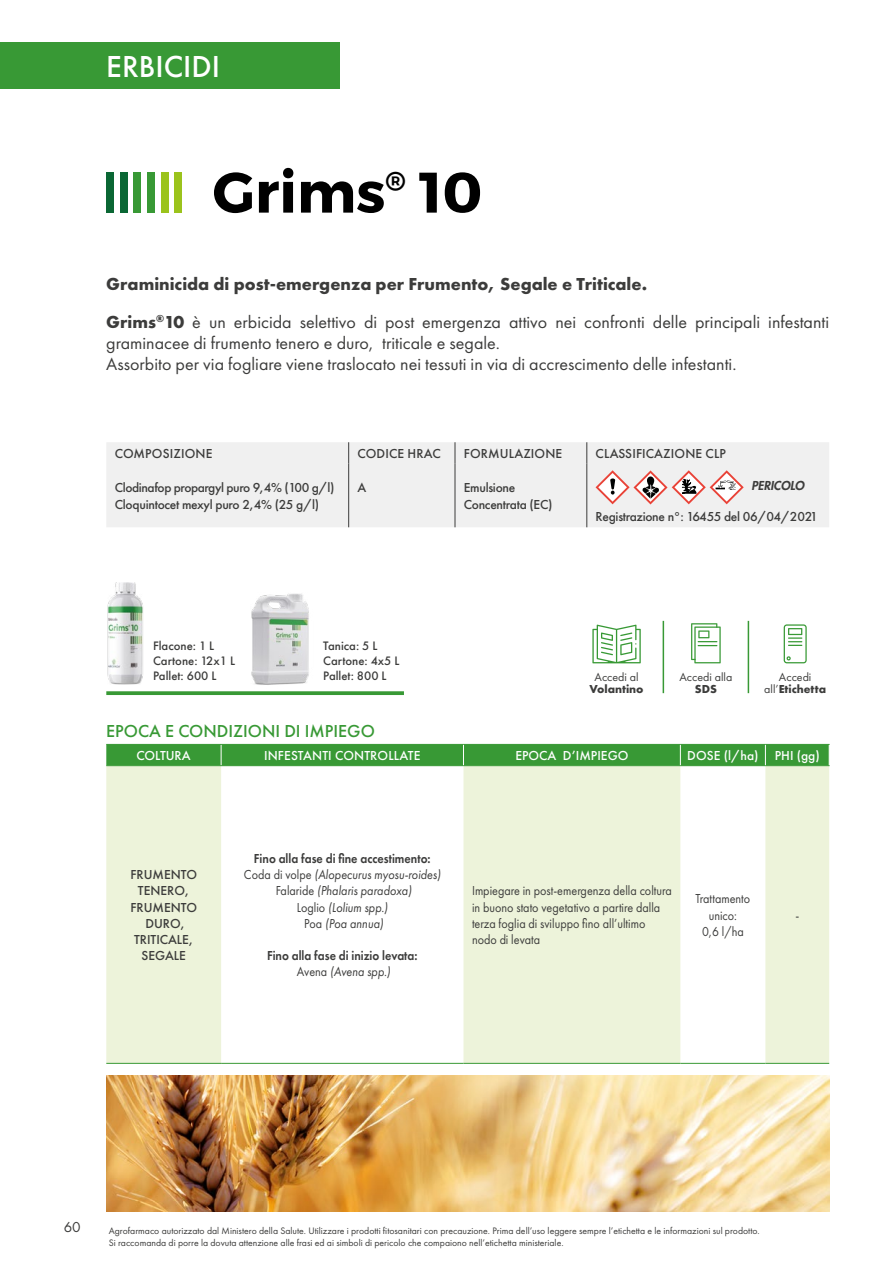
<style>
.page{position:relative;width:893px;height:1263px;background:#fff}
.page>*{position:absolute;margin:0;border:0;box-sizing:border-box;transform-origin:0 0}
.t1{font:700 57px "Montserrat";color:#000}
.t2{font:500 31.5px "Futura PT";color:#fff}
.t3{font:18px/38px "Futura PT";color:#3c3c3b}
.t4{font:500 18px "Futura PT";color:#389935}
.t5{font:15px "Futura PT";color:#3c3c3b}
.t6{font:13.5px/16.2px "Futura PT";color:#3c3c3b;scale:.9 1}
.t7{font:500 13.5px/16.2px "Futura PT";letter-spacing:-.02em;color:#3c3c3b}
.t8{font:italic 13.5px/16.2px "Futura PT";color:#3c3c3b;text-align:center;scale:.9 1}
.t9{font:500 13.5px "Futura PT";color:#fff}
.t10{font:500 13.5px "Futura PT";letter-spacing:.01em;color:#3c3c3b}
.t11{font:500 13.5px/16.2px "Futura PT";color:#3c3c3b;text-align:center}
.t12{font:600 13.5px/16.2px "Futura PT";color:#3c3c3b;text-align:center;scale:.9 1}
.t13{font:500 12.75px/15.3px "Futura PT";color:#3c3c3b}
.t14{font:12px/12px "Futura PT";color:#3c3c3b;text-align:center}
.t15{font:700 12px "Futura PT";color:#3c3c3b}
.t16{font:italic 800 12px "Futura Std";color:#3c3c3b}
.t17{font:9.75px/11.4px "Futura PT";color:#3c3c3b}
.s1{font-weight:700}
.s2{font-weight:600;font-style:normal}
.s3{font-style:normal}
.s4{font-weight:400}
.s5{font-weight:400;font-style:italic}
</style>
<div class="page">
<div style="left:0;top:43px;width:340px;height:46px;background:#389935"></div>
<div style="left:106px;top:172px;width:8px;height:41px;background:#0a6734"></div>
<div style="left:120px;top:172px;width:7px;height:41px;background:#0a6734"></div>
<div style="left:134px;top:172px;width:7px;height:41px;background:#389935"></div>
<div style="left:147px;top:172px;width:7px;height:41px;background:#389935"></div>
<div style="left:161px;top:172px;width:7px;height:41px;background:#9bc31c"></div>
<div style="left:175px;top:172px;width:7px;height:41px;background:#9bc31c"></div>
<div style="left:106px;top:442px;width:723px;height:85px;background:#f0f0f0"></div>
<svg style="left:348px;top:442px;width:1px;height:21px"></svg>
<svg style="left:455px;top:442px;width:1px;height:21px"></svg>
<svg style="left:587px;top:442px;width:1px;height:21px"></svg>
<hr style="left:348px;top:463px;width:1px;height:64px;background:#3c3c3b">
<hr style="left:455px;top:463px;width:1px;height:64px;background:#3c3c3b">
<hr style="left:587px;top:463px;width:1px;height:64px;background:#3c3c3b">
<svg style="left:596px;top:470px;width:148px;height:34px"></svg>
<img style="left:106px;top:1076px;width:723px;height:136px">
<svg style="left:106px;top:766px;width:723px;height:297px;fill:#edf3da"></svg>
<div style="left:106px;top:745px;width:724px;height:20px;background:#389935"></div>
<hr style="left:106px;top:744px;width:115px;height:1px;background:#389935">
<hr style="left:221px;top:744px;width:242px;height:1px;background:#389935">
<hr style="left:463px;top:744px;width:217px;height:1px;background:#389935">
<hr style="left:680px;top:744px;width:85px;height:1px;background:#389935">
<hr style="left:765px;top:744px;width:65px;height:1px;background:#389935">
<hr style="left:106px;top:765px;width:115px;height:1px;background:#389935">
<hr style="left:106px;top:1063px;width:115px;height:1px;background:#389935">
<hr style="left:221px;top:765px;width:242px;height:1px;background:#389935">
<hr style="left:221px;top:1063px;width:242px;height:1px;background:#389935">
<hr style="left:463px;top:765px;width:217px;height:1px;background:#389935">
<hr style="left:463px;top:1063px;width:217px;height:1px;background:#389935">
<hr style="left:680px;top:765px;width:85px;height:1px;background:#389935">
<hr style="left:680px;top:1063px;width:85px;height:1px;background:#389935">
<hr style="left:765px;top:765px;width:65px;height:1px;background:#389935">
<hr style="left:765px;top:1063px;width:64px;height:1px;background:#389935">
<svg style="left:106px;top:691px;width:298px;height:4px"></svg>
<img style="left:107px;top:582px;width:36px;height:103px">
<img style="left:251px;top:593px;width:58px;height:92px">
<hr style="left:748px;top:621px;width:1px;height:72px;background:#389935">
<hr style="left:663px;top:621px;width:1px;height:72px;background:#389935">
<svg style="left:784px;top:624px;width:23px;height:39px"></svg>
<svg style="left:691px;top:623px;width:30px;height:40px"></svg>
<svg style="left:592px;top:625px;width:49px;height:38px"></svg>
<h2 class="t2" style="left:106px;top:48px;width:115px">ERBICIDI</h2>
<h1 class="t1" style="left:213px;top:157px;width:271px">Grims<sup>®</sup> 10</h1>
<p class="t3" style="left:106px;top:265px;width:724px"><span class="s1">Graminicida di post-emergenza per Frumento, Segale e Triticale.<br>Grims</span><sup>®</sup><span class="s1">10</span> è un erbicida selettivo di post emergenza attivo nei confronti delle principali infestanti</p>
<p class="t3" style="left:106px;top:333px;width:632px;line-height:21px">graminacee di frumento tenero e duro, triticale e segale.<br>Assorbito per via fogliare viene traslocato nei tessuti in via di accrescimento delle infestanti.</p>
<p class="t10" style="left:115px;top:445px;width:99px">COMPOSIZIONE</p>
<p class="t10" style="left:357px;top:445px;width:85px">CODICE HRAC</p>
<p class="t10" style="left:464px;top:445px;width:100px">FORMULAZIONE</p>
<p class="t10" style="left:596px;top:445px;width:132px">CLASSIFICAZIONE CLP</p>
<p class="t7" style="left:115px;top:480px;width:221px">Clodinafop propargyl puro 9,4% (100 g/l)<br>Cloquintocet mexyl puro 2,4% (25 g/l)</p>
<p class="t7" style="left:357px;top:480px;width:10px">A</p>
<p class="t7" style="left:464px;top:480px;width:90px">Emulsione<br>Concentrata (EC)</p>
<p class="t16" style="left:752px;top:478px;width:54px">PERICOLO</p>
<p class="t7" style="left:596px;top:508px;width:224px">Registrazione n°: 16455 del 06/04/2021</p>
<p class="t13" style="left:153px;top:638px;width:83px">Flacone: 1 L<br>Cartone: 12x1 L<br>Pallet: 600 L</p>
<p class="t13" style="left:323px;top:638px;width:78px">Tanica: 5 L<br>Cartone: 4x5 L<br>Pallet: 800 L</p>
<p class="t14" style="left:595px;top:671px;width:46px">Accedi al</p>
<p class="t15" style="left:590px;top:681px;width:56px">Volantino</p>
<p class="t14" style="left:679px;top:671px;width:54px">Accedi alla</p>
<p class="t15" style="left:695px;top:681px;width:24px">SDS</p>
<p class="t14" style="left:764px;top:671px;width:63px">Accedi all’<span class="s1">Etichetta</span></p>
<p class="t4" style="left:106px;top:720px;width:270px">EPOCA E CONDIZIONI DI IMPIEGO</p>
<p class="t9" style="left:136px;top:747px;width:56px">COLTURA</p>
<p class="t9" style="left:264px;top:747px;width:158px">INFESTANTI CONTROLLATE</p>
<p class="t9" style="left:515px;top:747px;width:115px">EPOCA D’IMPIEGO</p>
<p class="t9" style="left:687px;top:747px;width:134px">DOSE (l/ha) PHI (gg)</p>
<p class="t11" style="left:130px;top:866px;width:68px">FRUMENTO<br>TENERO,<br>FRUMENTO<br>DURO,<br>TRITICALE,<br>SEGALE</p>
<p class="t8" style="left:244px;top:850px;width:220px"><span class="s2">Fino alla fase di fine accestimento:<br></span><span class="s3">Coda di volpe</span> (Alopecurus myosu-roides)<br><span class="s3">Falaride</span> (Phalaris paradoxa)<br><span class="s3">Loglio</span> (Lolium spp.)<br><span class="s3">Poa</span> (Poa annua)</p>
<p class="t12" style="left:267px;top:947px;width:169px">Fino alla fase di inizio levata:<br><span class="s4">Avena</span> <span class="s5">(Avena spp.)</span></p>
<p class="t6" style="left:472px;top:883px;width:224px">Impiegare in post-emergenza della coltura in buono stato vegetativo a partire dalla terza foglia di sviluppo fino all’ultimo nodo di levata</p>
<p class="t6" style="left:695px;top:891px;width:62px;text-align:center">Trattamento unico:<br>0,6 l/ha</p>
<p class="t6" style="left:795px;top:907px;width:6px">-</p>
<p class="t5" style="left:64px;top:1218px;width:19px">60</p>
<p class="t17" style="left:109px;top:1225px;width:653px">Agrofarmaco autorizzato dal Ministero della Salute. Utilizzare i prodotti fitosanitari con precauzione. Prima dell’uso leggere sempre l’etichetta e le informazioni sul prodotto.<br>Si raccomanda di porre la dovuta attenzione alle frasi ed ai simboli di pericolo che compaiono nell’etichetta ministeriale.</p>
</div>
